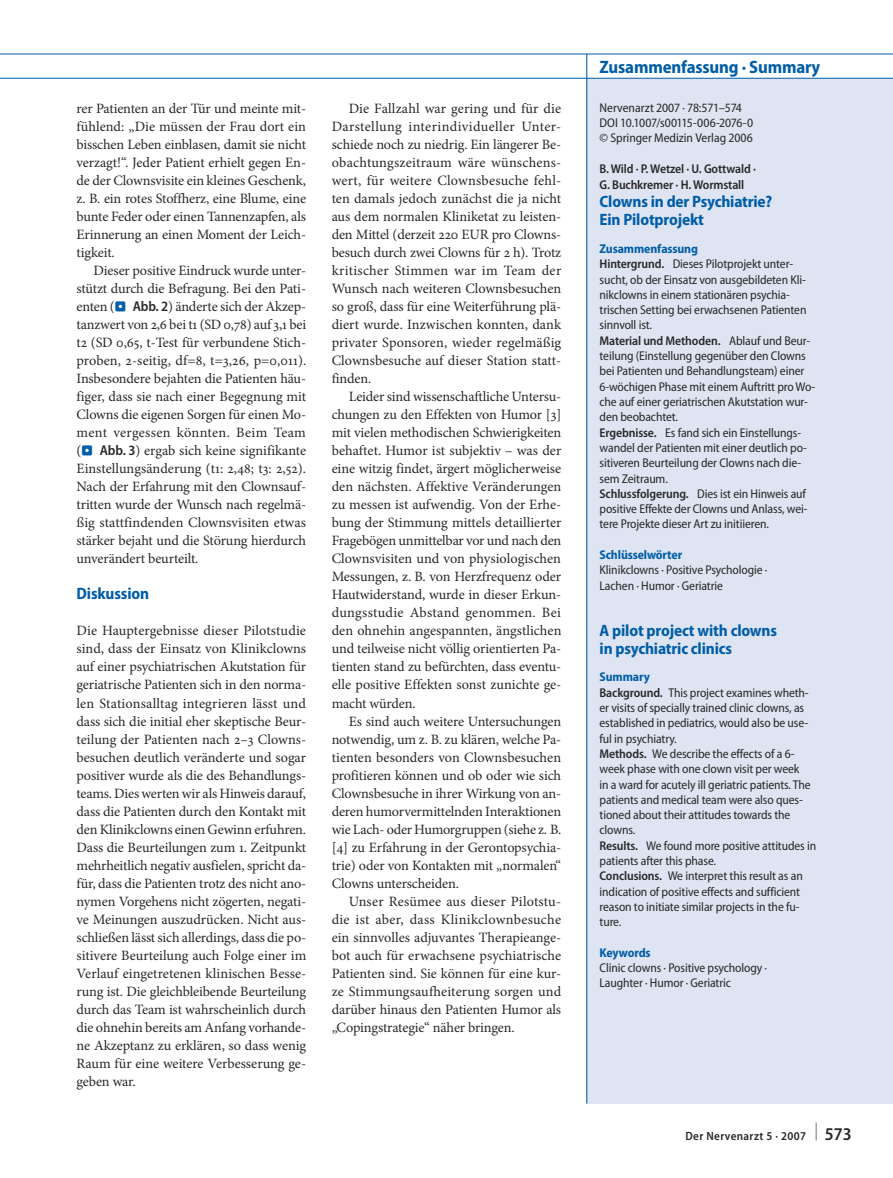
<style>
.page{position:relative;width:893px;height:1178px;background:#fff}
.page>*{position:absolute;margin:0;border:0;box-sizing:border-box;transform-origin:0 0}
._001_rubrik{font:700 semi-condensed 18px "Myriad Pro";letter-spacing:-.01em;color:#005da8}
._103_abstract_u1_eng{font:700 semi-condensed 16.5px/18px "Myriad Pro";letter-spacing:-.01em;color:#005da8}
._103_abstract_u1{font:700 semi-condensed 16.5px/18px "Myriad Pro";letter-spacing:-.01em;color:#005da8}
._999_012_u1_Discussi{font:700 semi-condensed 16.5px "Myriad Pro";letter-spacing:-.01em;color:#005da8}
._010_fliesstext_mit{font:14.25px/18px "Minion Pro";letter-spacing:-.01em;color:#282828;text-align:justify}
._010_fliesstext_ohne{font:14.25px/18px "Minion Pro";letter-spacing:-.01em;color:#282828;text-align:justify}
._104_abstract_text_s{font:semi-condensed 12.75px/15.3px "Myriad Pro";letter-spacing:-.01em;color:#282828}
._104_abstract_text_o{font:semi-condensed 12.75px/15.3px "Myriad Pro";letter-spacing:-.01em;color:#282828}
._002_quelle_doi{font:semi-condensed 12.75px "Myriad Pro";letter-spacing:-.005em;color:#282828}
._102_abstract_autore{font:600 semi-condensed 12.75px/15.3px "Myriad Pro";letter-spacing:-.01em;color:#282828}
._105_abstract_u2{font:700 semi-condensed 12.75px "Myriad Pro";letter-spacing:-.01em;color:#005da8}
._105_abstract_u2_eng{font:700 semi-condensed 12.75px "Myriad Pro";letter-spacing:-.015em;color:#005da8}
.t1{font:600 semi-condensed 12px "Myriad Pro";letter-spacing:.03em;color:#282828}
.s1{font-family:"S Buttons";font-size:13.5px;color:#005da8}
.s2{font-family:"Myriad Pro";font-weight:600;font-stretch:semi-condensed}
.s3{font-weight:600}
.s4{font-size:18px}
</style>
<div class="page">
<div style="left:587px;top:78px;width:306px;height:1025px;background:#dfe4f2"></div>
<hr style="left:586px;top:54px;width:1px;height:1049px;background:#005da8">
<hr style="left:0;top:54px;width:893px;height:1px;background:#005da8">
<hr style="left:0;top:78px;width:893px;height:1px;background:#005da8">
<p class="_010_fliesstext_ohne" style="left:77px;top:100px;width:231px">rer Patienten an der Tür und meinte mit&shy;fühlend: „Die müssen der Frau dort ein bisschen Leben einblasen, damit sie nicht verzagt!“. Jeder Patient erhielt gegen En&shy;de der Clownsvisite ein kleines Geschenk, z. B. ein rotes Stoffherz, eine Blume, eine bunte Feder oder einen Tannenzapfen, als Erinnerung an einen Moment der Leich&shy;tigkeit.</p>
<p class="_010_fliesstext_mit" style="left:77px;top:262px;width:231px;text-indent:17px">Dieser positive Eindruck wurde unter&shy;stützt durch die Befragung. Bei den Pati&shy;enten (<span class="s1">.</span> <span class="s2">Abb. 2</span>) änderte sich der Akzep&shy;tanzwert von 2,6 bei t1 (SD 0,78) auf 3,1 bei t2 (SD 0,65, t-Test für verbundene Stich&shy;proben, 2-seitig, df=8, t=3,26, p=0,011).<br>Insbesondere bejahten die Patienten häu&shy;figer, dass sie nach einer Begegnung mit Clowns die eigenen Sorgen für einen Mo&shy;ment vergessen könnten. Beim Team (<span class="s1">.</span> <span class="s2">Abb. 3</span>) ergab sich keine signifikante Einstellungsänderung (t1: 2,48; t3: 2,52).<br>Nach der Erfahrung mit den Clownsauf&shy;tritten wurde der Wunsch nach regelmä&shy;ßig stattfindenden Clownsvisiten etwas stärker bejaht und die Störung hierdurch unverändert beurteilt.</p>
<p class="_999_012_u1_Discussi" style="left:77px;top:585px;width:74px">Diskussion</p>
<p class="_010_fliesstext_ohne" style="left:77px;top:622px;width:231px">Die Hauptergebnisse dieser Pilotstudie sind, dass der Einsatz von Klinikclowns auf einer psychiatrischen Akutstation für geriatrische Patienten sich in den norma&shy;len Stationsalltag integrieren lässt und dass sich die initial eher skeptische Beur&shy;teilung der Patienten nach 2–3 Clowns&shy;besuchen deutlich veränderte und sogar positiver wurde als die des Behandlungs&shy;teams. Dies werten wir als Hinweis darauf, dass die Patienten durch den Kontakt mit den Klinikclowns einen Gewinn erfuhren.<br>Dass die Beurteilungen zum 1. Zeitpunkt mehrheitlich negativ ausfielen, spricht da&shy;für, dass die Patienten trotz des nicht ano&shy;nymen Vorgehens nicht zögerten, negati&shy;ve Meinungen auszudrücken. Nicht aus&shy;schließen lässt sich allerdings, dass die po&shy;sitivere Beurteilung auch Folge einer im Verlauf eingetretenen klinischen Besse&shy;rung ist. Die gleichbleibende Beurteilung durch das Team ist wahrscheinlich durch die ohnehin bereits am Anfang vorhande&shy;ne Akzeptanz zu erklären, so dass wenig Raum für eine weitere Verbesserung ge&shy;geben war.</p>
<p class="_010_fliesstext_mit" style="left:332px;top:100px;width:231px;text-indent:17px">Die Fallzahl war gering und für die Darstellung interindividueller Unter&shy;schiede noch zu niedrig. Ein längerer Be&shy;obachtungszeitraum wäre wünschens&shy;wert, für weitere Clownsbesuche fehl&shy;ten damals jedoch zunächst die ja nicht aus dem normalen Kliniketat zu leisten&shy;den Mittel (derzeit 220 EUR pro Clowns&shy;besuch durch zwei Clowns für 2 h). Trotz kritischer Stimmen war im Team der Wunsch nach weiteren Clownsbesuchen so groß, dass für eine Weiterführung plä&shy;diert wurde. Inzwischen konnten, dank privater Sponsoren, wieder regelmäßig Clownsbesuche auf dieser Station statt&shy;finden.</p>
<p class="_010_fliesstext_mit" style="left:332px;top:388px;width:231px;text-indent:17px">Leider sind wissenschaftliche Untersu&shy;chungen zu den Effekten von Humor [3] mit vielen methodischen Schwierigkeiten behaftet. Humor ist subjektiv – was der eine witzig findet, ärgert möglicherweise den nächsten. Affektive Veränderungen zu messen ist aufwendig. Von der Erhe&shy;bung der Stimmung mittels detaillierter Fragebögen unmittelbar vor und nach den Clownsvisiten und von physiologischen Messungen, z. B. von Herzfrequenz oder Hautwiderstand, wurde in dieser Erkun&shy;dungsstudie Abstand genommen. Bei den ohnehin angespannten, ängstlichen und teilweise nicht völlig orientierten Pa&shy;tienten stand zu befürchten, dass eventu&shy;elle positive Effekten sonst zunichte ge&shy;macht würden.</p>
<p class="_010_fliesstext_mit" style="left:332px;top:712px;width:231px;text-indent:17px">Es sind auch weitere Untersuchungen notwendig, um z. B. zu klären, welche Pa&shy;tienten besonders von Clownsbesuchen profitieren können und ob oder wie sich Clownsbesuche in ihrer Wirkung von an&shy;deren humorvermittelnden Interaktionen wie Lach- oder Humorgruppen (siehe z. B. [4] zu Erfahrung in der Gerontopsychia&shy;trie) oder von Kontakten mit „normalen“ Clowns unterscheiden.</p>
<p class="_010_fliesstext_mit" style="left:332px;top:892px;width:231px;text-indent:17px">Unser Resümee aus dieser Pilotstu&shy;die ist aber, dass Klinikclownbesuche ein sinnvolles adjuvantes Therapieange&shy;bot auch für erwachsene psychiatrische Patienten sind. Sie können für eine kur&shy;ze Stimmungsaufheiterung sorgen und darüber hinaus den Patienten Humor als „Copingstrategie“ näher bringen.</p>
<p class="_001_rubrik" style="left:600px;top:57px;width:222px">Zusammenfassung · Summary</p>
<p class="_002_quelle_doi" style="left:600px;top:101px;width:144px">Nervenarzt 2007 · 78:571–574</p>
<p class="_002_quelle_doi" style="left:600px;top:116px;width:155px">DOI 10.1007/s00115-006-2076-0</p>
<p class="_002_quelle_doi" style="left:600px;top:131px;width:155px">© Springer Medizin Verlag 2006</p>
<p class="_102_abstract_autore" style="left:600px;top:162px;width:158px">B. Wild · P. Wetzel · U. Gottwald ·<br>G. Buchkremer · H. Wormstall</p>
<p class="_103_abstract_u1" style="left:600px;top:193px;width:174px">Clowns in der Psychiatrie?<br>Ein Pilotprojekt</p>
<p class="_105_abstract_u2" style="left:600px;top:242px;width:100px">Zusammenfassung</p>
<p class="_104_abstract_text_s" style="left:600px;top:257px;width:208px"><span class="s3">Hintergrund.</span> Dieses Pilotprojekt unter&shy;sucht, ob der Einsatz von ausgebildeten Kli&shy;nikclowns in einem stationären psychia&shy;trischen Setting bei erwachsenen Patienten sinnvoll ist.</p>
<p class="_104_abstract_text_s" style="left:600px;top:333px;width:217px"><span class="s3">Material und Methoden.</span> Ablauf und Beur&shy;teilung (Einstellung gegenüber den Clowns bei Patienten und Behandlungsteam) einer 6-wöchigen Phase mit einem Auftritt proWo&shy;che auf einer geriatrischen Akutstation wur&shy;den beobachtet.</p>
<p class="_104_abstract_text_s" style="left:600px;top:425px;width:209px"><span class="s3">Ergebnisse.</span> Es fand sich ein Einstellungs&shy;wandel der Patienten mit einer deutlich po&shy;sitiveren Beurteilung der Clowns nach die&shy;sem Zeitraum.</p>
<p class="_104_abstract_text_s" style="left:600px;top:486px;width:209px;text-align:justify"><span class="s3">Schlussfolgerung.</span> Dies ist ein Hinweis auf positive Effekte der Clowns und Anlass, wei&shy;tere Projekte dieser Art zu initiieren.</p>
<p class="_105_abstract_u2" style="left:600px;top:548px;width:84px">Schlüsselwörter</p>
<p class="_104_abstract_text_o" style="left:600px;top:563px;width:169px">Klinikclowns · Positive Psychologie ·<br>Lachen · Humor · Geriatrie</p>
<p class="_103_abstract_u1_eng" style="left:600px;top:621px;width:179px">A pilot project with clowns in psychiatric clinics</p>
<p class="_105_abstract_u2" style="left:600px;top:670px;width:52px">Summary</p>
<p class="_104_abstract_text_s" style="left:600px;top:685px;width:211px"><span class="s3">Background.</span> This project examines wheth&shy;er visits of specially trained clinic clowns, as established in pediatrics, would also be use&shy;ful in psychiatry.</p>
<p class="_104_abstract_text_s" style="left:600px;top:746px;width:213px"><span class="s3">Methods.</span> We describe the effects of a 6- week phase with one clown visit per week in a ward for acutely ill geriatric patients. The patients and medical team were also ques&shy;tioned about their attitudes towards the clowns.</p>
<p class="_104_abstract_text_s" style="left:600px;top:838px;width:218px"><span class="s3">Results.</span> We found more positive attitudes in patients after this phase.</p>
<p class="_104_abstract_text_s" style="left:600px;top:869px;width:205px"><span class="s3">Conclusions.</span> We interpret this result as an indication of positive effects and sufficient reason to initiate similar projects in the fu&shy;ture.</p>
<p class="_105_abstract_u2_eng" style="left:600px;top:945px;width:53px">Keywords</p>
<p class="_104_abstract_text_o" style="left:600px;top:960px;width:169px">Clinic clowns · Positive psychology ·<br>Laughter · Humor · Geriatric</p>
<p class="t1" style="left:685px;top:1129px;width:168px">Der Nervenarzt 5 · 2007 <sup>|</sup> <span class="s4">573</span></p>
</div>
